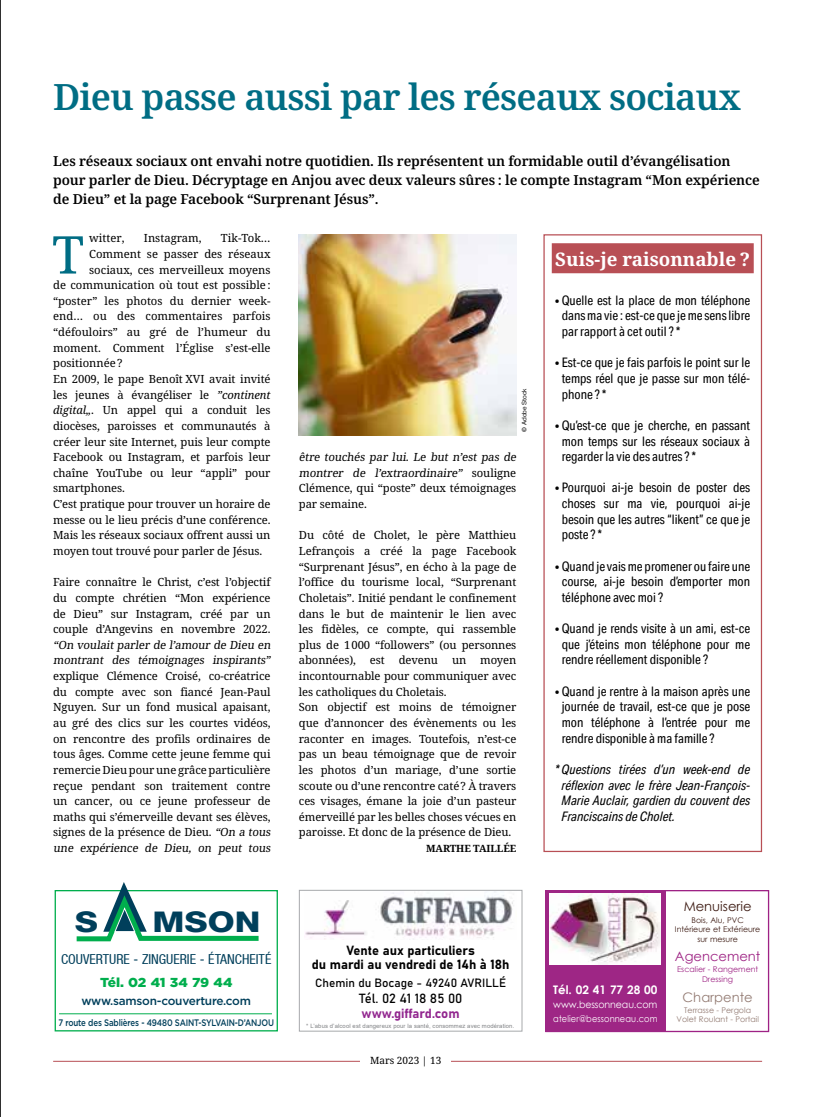
<style>
.page{position:relative;width:833px;height:1117px;background:#fff}
.page>*{position:absolute;margin:0;border:0;box-sizing:border-box;transform-origin:0 0}
.ART_Lettrine{font:52.12px "Noto Serif";color:#006d84}
.ART_titre_2{font:600 36.25px "Noto Serif";letter-spacing:-.025em;color:#006d84}
.t1{font:800 28.38px "Helvetica Neue";color:#003f5b;scale:1.22 1}
.ENCADRE_titre{font:700 18.75px "Noto Serif";color:#fff}
.ART_chapô{font:600 13.75px/18.8px "Noto Serif";letter-spacing:-.01em;color:#000}
.t2{font:condensed 13.75px "Helvetica Neue";color:#003f5b}
.ENCADRE_texte{font:13.12px/15.6px "Aktiv Grotesk Cd";color:#000;text-align:justify}
.ENCADRE_texte-2{font:italic 13.12px/15.6px "Aktiv Grotesk Cd";color:#000;text-align:justify}
.t3{font:13.12px/14.5px "Bahnschrift";color:#000;text-align:center}
.t4{font:13.12px/15px "Bahnschrift";color:#92278f}
.t5{font:13.12px "Century Gothic";color:#3d1b13}
.t6{font:13.12px "Century Gothic";color:#9e2484}
.t7{font:13.12px "Century Gothic";color:#947c74}
.t8{font:900 13px "Gotham";letter-spacing:-.01em;color:#00ae4d;scale:1.06 1}
.t9{font:11.75px "Bahnschrift";color:#000}
.t10{font:500 11.75px "Gotham";letter-spacing:-.02em;color:#003f5b}
.t11{font:700 11.75px "Century Gothic";color:#fff}
.ART_texte{font:11.25px/15.6px "Noto Serif";letter-spacing:-.01em;color:#000;text-align:justify}
.ART_Lettrine-2{font:11.25px "Noto Serif";color:#000}
.ART_signature{font:700 10px "Noto Serif";letter-spacing:-.01em;color:#000}
.t12{font:10px "Noto Serif";color:#000}
.t13{font:9.88px "Century Gothic";letter-spacing:-.01em;color:#fff;scale:.96 1}
.t14{font:500 9.5px "Gotham";letter-spacing:-.02em;color:#003f5b;scale:.83 1}
.t15{font:9.12px "Century Gothic";letter-spacing:.015em;color:#fff;scale:.9 1}
.t16{font:7.88px/9.5px "Century Gothic";color:#3d1b13;text-align:center}
.t17{font:7.88px/9.5px "Century Gothic";color:#947c74;text-align:center}
.t18{font:7.88px/9.5px "Century Gothic";color:#9e2484;text-align:center}
.t19{font:6.25px "Aktiv Grotesk";color:#000}
.t20{font:5.88px "Arial";letter-spacing:.02em;color:#808285}
.s1{font-style:italic}
.s2{color:#000}
</style>
<div class="page">
<hr style="left:53px;top:1060px;width:709px;height:1px;background:#b84f55">
<div style="left:360px;top:1053px;width:91px;height:14px;background:#fff"></div>
<hr style="left:0;top:0;width:1px;height:1116px;background:#000">
<img style="left:299px;top:234px;width:217px;height:201px">
<div style="left:552px;top:243px;width:201px;height:30px;background:#b84f55"></div>
<div style="left:543px;top:234px;width:219px;height:617px;border:1px solid #b84f55"></div>
<div style="left:55px;top:889px;width:223px;height:142px;border:1px solid #00ae4d"></div>
<svg style="left:72px;top:882px;width:192px;height:60px"></svg>
<hr style="left:59px;top:1013px;width:213px;height:1px;background:#00ae4d">
<div style="left:299px;top:889px;width:223px;height:142px;border:1px solid #a7a9ac"></div>
<img style="left:305px;top:891px;width:208px;height:48px">
<div style="left:545px;top:889px;width:224px;height:142px;border:1px solid #9e2285"></div>
<div style="left:545px;top:889px;width:120px;height:142px;background:#9e2685"></div>
<img style="left:550px;top:893px;width:111px;height:71px">
<p class="ART_titre_2" style="left:53px;top:71px;width:689px">Dieu passe aussi par les réseaux sociaux</p>
<p class="ART_chapô" style="left:53px;top:152px;width:708px">Les réseaux sociaux ont envahi notre quotidien. Ils représentent un formidable outil d’évangélisation pour parler de Dieu. Décryptage en Anjou avec deux valeurs sûres : le compte Instagram “Mon expérience de Dieu” et la page Facebook “Surprenant Jésus”.</p>
<p class="ART_Lettrine" style="left:52px;top:219px;width:33px">T</p>
<p class="ART_Lettrine-2" style="left:89px;top:230px;width:37px">witter,</p>
<p class="ART_Lettrine-2" style="left:144px;top:230px;width:59px">Instagram,</p>
<p class="ART_Lettrine-2" style="left:221px;top:230px;width:51px">Tik-Tok…</p>
<p class="ART_Lettrine-2" style="left:89px;top:246px;width:183px">Comment se passer des réseaux</p>
<p class="ART_Lettrine-2" style="left:89px;top:262px;width:183px">sociaux, ces merveilleux moyens</p>
<p class="ART_Lettrine-2" style="left:53px;top:277px;width:219px">de communication où tout est possible:</p>
<p class="ART_Lettrine-2" style="left:53px;top:293px;width:219px">“poster” les photos du dernier week-</p>
<p class="ART_Lettrine-2" style="left:53px;top:308px;width:219px">end… ou des commentaires parfois</p>
<p class="ART_Lettrine-2" style="left:53px;top:324px;width:219px">“défouloirs” au gré de l’humeur du</p>
<p class="ART_Lettrine-2" style="left:53px;top:340px;width:219px">moment. Comment l’Église s’est-elle</p>
<p class="ART_Lettrine-2" style="left:53px;top:355px;width:71px">positionnée?</p>
<p class="ART_texte" style="left:53px;top:371px;width:219px">En 2009, le pape Benoît XVI avait invité les jeunes à évangéliser le <span class="s1">“continent digital”</span>. Un appel qui a conduit les diocèses, paroisses et communautés à créer leur site Internet, puis leur compte Facebook ou Instagram, et parfois leur chaîne YouTube ou leur “appli” pour smartphones.</p>
<p class="ART_texte" style="left:53px;top:496px;width:219px">C’est pratique pour trouver un horaire de messe ou le lieu précis d’une conférence.<br>Mais les réseaux sociaux offrent aussi un moyen tout trouvé pour parler de Jésus.</p>
<p class="ART_texte" style="left:53px;top:574px;width:221px;text-align:left">Faire connaître le Christ, c’est l’objectif du compte chrétien “Mon expérience de Dieu” sur Instagram, créé par un couple d’Angevins en novembre 2022. “On voulait parler de l’amour de Dieu en montrant des témoignages inspirants” explique Clémence Croisé, co-créatrice du compte avec son fiancé Jean-Paul Nguyen. Sur un fond musical apaisant, au gré des clics sur les courtes vidéos, on rencontre des profils ordinaires de tous âges. Comme cette jeune femme qui remercie Dieu pour une grâce particulière reçue pendant son traitement contre un cancer, ou ce jeune professeur de maths qui s’émerveille devant ses élèves, signes de la présence de Dieu. “On a tous une expérience de Dieu, on peut tous</p>
<p class="t19" style="left:521px;top:431px;width:45px;rotate:-90deg">© Adobe Stock</p>
<p class="ART_texte" style="left:299px;top:449px;width:221px;text-align:left">être touchés par lui. Le but n’est pas de montrer de l’extraordinaire” s o u l i g n e Clémence, qui “poste” deux témoignages par semaine.</p>
<p class="ART_texte" style="left:299px;top:527px;width:219px">Du côté de Cholet, le père Matthieu Lefrançois a créé la page Facebook “Surprenant Jésus”, en écho à la page de l’office du tourisme local, “Surprenant Choletais”. Initié pendant le confinement dans le but de maintenir le lien avec les fidèles, ce compte, qui rassemble plus de 1000 “followers” (ou personnes abonnées), est devenu un moyen incontournable pour communiquer avec les catholiques du Choletais.</p>
<p class="ART_texte" style="left:299px;top:699px;width:219px">Son objectif est moins de témoigner que d’annoncer des évènements ou les raconter en images. Toutefois, n’est-ce pas un beau témoignage que de revoir les photos d’un mariage, d’une sortie scoute ou d’une rencontre caté? À travers ces visages, émane la joie d’un pasteur émerveillé par les belles choses vécues en paroisse. Et donc de la présence de Dieu.</p>
<p class="ART_signature" style="left:426px;top:841px;width:92px">MARTHE TAILLÉE</p>
<p class="t1" style="left:75px;top:904px;width:20px">S</p>
<p class="t1" style="left:152px;top:904px;width:90px">MSON</p>
<p class="t2" style="left:61px;top:950px;width:212px">COUVERTURE - ZINGUERIE - ÉTANCHEITÉ</p>
<p class="t3" style="left:312px;top:941px;width:199px">Vente aux particuliers<br>du mardi au vendredi de 14h à 18h</p>
<p class="t9" style="left:315px;top:973px;width:192px">Chemin du Bocage - 49240 AVRILLÉ</p>
<p class="t4" style="left:359px;top:989px;width:105px"><span class="s2">Tél. 02 41 18 85 00 </span>www.giffard.com</p>
<p class="t20" style="left:306px;top:1021px;width:210px">* L’abus d’alcool est dangereux pour la santé, consommez avec modération.</p>
<p class="t8" style="left:100px;top:972px;width:126px">Tél. 02 41 34 79 44</p>
<p class="t10" style="left:81px;top:992px;width:171px">www.samson-couverture.com</p>
<p class="t14" style="left:59px;top:1016px;width:261px">7 route des Sablières - 49480 SAINT-SYLVAIN-D’ANJOU</p>
<p class="t12" style="left:370px;top:1053px;width:73px">Mars 2023 | 13</p>
<p class="ENCADRE_titre" style="left:555px;top:246px;width:196px">Suis-je raisonnable ?</p>
<p class="ENCADRE_texte" style="left:561px;top:292px;width:190px;text-indent:-6px">• Quelle est la place de mon téléphone dans ma vie : est-ce que je me sens libre par rapport à cet outil ? *</p>
<p class="ENCADRE_texte" style="left:561px;top:355px;width:190px;text-indent:-6px">• Est-ce que je fais parfois le point sur le temps réel que je passe sur mon télé&shy;phone ? *</p>
<p class="ENCADRE_texte" style="left:561px;top:417px;width:190px;text-indent:-6px">• Qu’est-ce que je cherche, en passant mon temps sur les réseaux sociaux à regarder la vie des autres ? *</p>
<p class="ENCADRE_texte" style="left:561px;top:480px;width:190px;text-indent:-6px">• Pourquoi ai-je besoin de poster des choses sur ma vie, pourquoi ai-je besoin que les autres “likent” ce que je poste ? *</p>
<p class="ENCADRE_texte" style="left:561px;top:558px;width:190px;text-indent:-6px">• Quand je vais me promener ou faire une course, ai-je besoin d’emporter mon téléphone avec moi ?</p>
<p class="ENCADRE_texte" style="left:561px;top:620px;width:190px;text-indent:-6px">• Quand je rends visite à un ami, est-ce que j’éteins mon téléphone pour me rendre réellement disponible ?</p>
<p class="ENCADRE_texte" style="left:561px;top:683px;width:190px;text-indent:-6px">• Quand je rentre à la maison après une journée de travail, est-ce que je pose mon téléphone à l’entrée pour me rendre disponible à ma famille ?</p>
<p class="ENCADRE_texte-2" style="left:561px;top:761px;width:190px;text-indent:-6px">* Questions tirées d’un week-end de réflexion avec le frère Jean-François-Marie Auclair, gardien du couvent des Franciscains de Cholet.</p>
<p class="t11" style="left:553px;top:980px;width:106px">Tél. 02 41 77 28 00</p>
<p class="t13" style="left:553px;top:997px;width:110px">www.bessonneau.com</p>
<p class="t15" style="left:553px;top:1011px;width:117px">atelier@bessonneau.com</p>
<p class="t5" style="left:683px;top:897px;width:69px">Menuiserie</p>
<p class="t16" style="left:675px;top:914px;width:87px">Bois, Alu, PVC<br>Intérieure et Extérieure sur mesure</p>
<p class="t6" style="left:675px;top:946px;width:87px">Agencement</p>
<p class="t18" style="left:677px;top:964px;width:83px">Escalier - Rangement<br>Dressing</p>
<p class="t7" style="left:682px;top:987px;width:72px">Charpente</p>
<p class="t17" style="left:676px;top:1004px;width:84px">Terrasse - Pergola<br>Volet Roulant - Portail</p>
</div>
